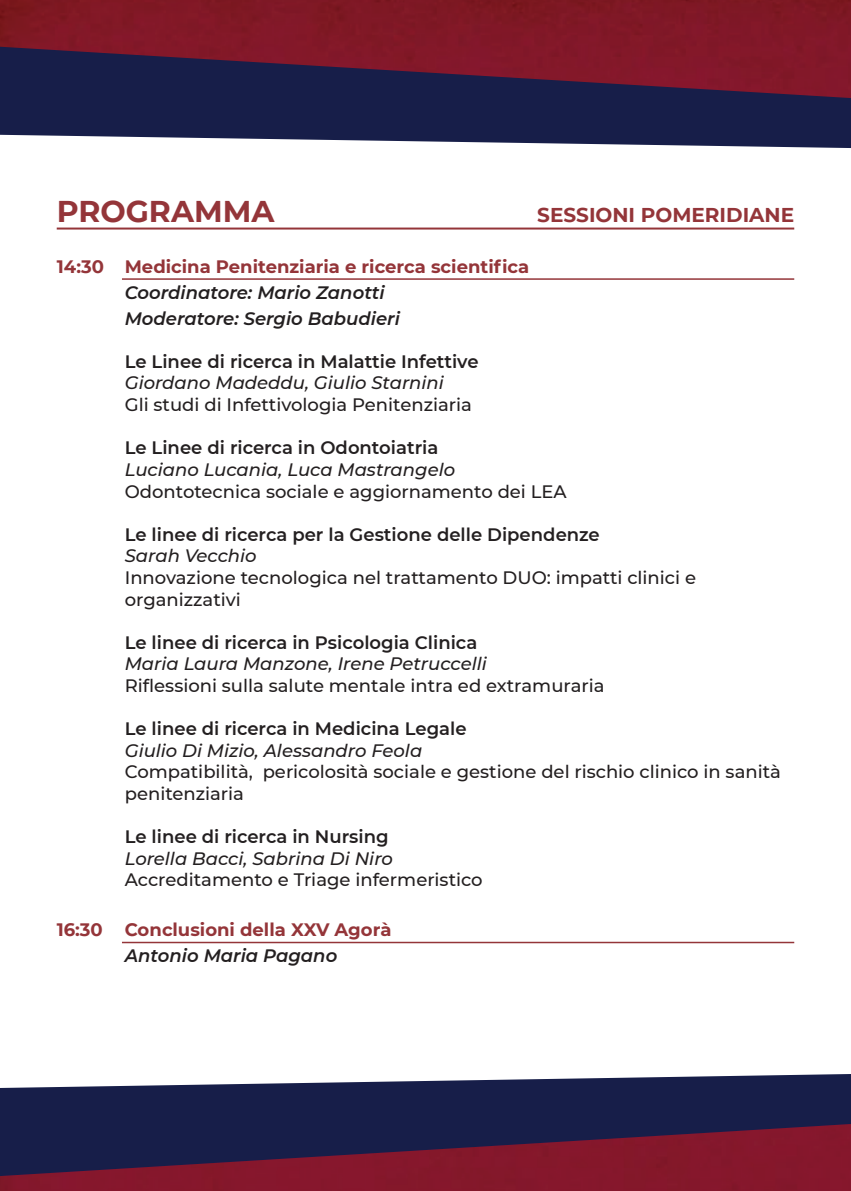
<style>
.page{position:relative;width:851px;height:1191px;background:#fff}
.page>*{position:absolute;margin:0;border:0;box-sizing:border-box;transform-origin:0 0}
.t1{font:700 30px "Montserrat";color:#943539}
.t2{font:700 20px "Montserrat";color:#943539}
.t3{font:500 18px/21.6px "Montserrat";color:#231f20}
.t4{font:600 18px "Montserrat";color:#231f20}
.t5{font:italic 500 18px "Montserrat";color:#231f20}
.t6{font:700 18px "Montserrat";color:#943539}
.t7{font:italic 600 18px/26px "Montserrat";color:#231f20}
</style>
<div class="page">
<div style="left:0;top:1176px;width:850px;height:15px;background:#86172c"></div>
<div style="left:55px;top:0;width:795px;height:47px;background:#801826"></div>
<div style="left:0;top:0;width:55px;height:47px;background:#7d1821"></div>
<svg style="left:0;top:1074px;width:850px;height:102px;background:#432b4e"></svg>
<svg style="left:0;top:47px;width:850px;height:101px;background:#412b4d"></svg>
<hr style="left:57px;top:227px;width:737px;height:2px;background:#943539">
<hr style="left:122px;top:278px;width:672px;height:2px;background:#943539">
<hr style="left:122px;top:941px;width:672px;height:2px;background:#943539">
<h1 class="t1" style="left:57px;top:190px;width:219px">PROGRAMMA</h1>
<p class="t2" style="left:537px;top:200px;width:258px">SESSIONI POMERIDIANE</p>
<p class="t6" style="left:57px;top:253px;width:474px">14:30 Medicina Penitenziaria e ricerca scientifica</p>
<p class="t7" style="left:125px;top:278px;width:276px">Coordinatore: Mario Zanotti<br>Moderatore: Sergio Babudieri</p>
<p class="t4" style="left:125px;top:349px;width:355px">Le Linee di ricerca in Malattie Infettive</p>
<p class="t5" style="left:125px;top:370px;width:320px">Giordano Madeddu, Giulio Starnini</p>
<p class="t3" style="left:125px;top:393px;width:348px">Gli studi di Infettivologia Penitenziaria</p>
<p class="t4" style="left:125px;top:435px;width:315px">Le Linee di ricerca in Odontoiatria</p>
<p class="t5" style="left:125px;top:457px;width:332px">Luciano Lucania, Luca Mastrangelo</p>
<p class="t3" style="left:125px;top:479px;width:443px">Odontotecnica sociale e aggiornamento dei LEA</p>
<p class="t4" style="left:125px;top:521px;width:476px">Le linee di ricerca per la Gestione delle Dipendenze</p>
<p class="t5" style="left:125px;top:543px;width:133px">Sarah Vecchio</p>
<p class="t3" style="left:125px;top:566px;width:572px">Innovazione tecnologica nel trattamento DUO: impatti clinici e organizzativi</p>
<p class="t4" style="left:125px;top:629px;width:354px">Le linee di ricerca in Psicologia Clinica</p>
<p class="t5" style="left:125px;top:651px;width:363px">Maria Laura Manzone, Irene Petruccelli</p>
<p class="t3" style="left:125px;top:674px;width:481px">Riflessioni sulla salute mentale intra ed extramuraria</p>
<p class="t4" style="left:125px;top:716px;width:343px">Le linee di ricerca in Medicina Legale</p>
<p class="t5" style="left:125px;top:738px;width:299px">Giulio Di Mizio, Alessandro Feola</p>
<p class="t3" style="left:125px;top:760px;width:657px">Compatibilità, pericolosità sociale e gestione del rischio clinico in sanità penitenziaria</p>
<p class="t4" style="left:125px;top:824px;width:265px">Le linee di ricerca in Nursing</p>
<p class="t5" style="left:125px;top:846px;width:269px">Lorella Bacci, Sabrina Di Niro</p>
<p class="t3" style="left:125px;top:868px;width:359px">Accreditamento e Triage infermeristico</p>
<p class="t6" style="left:57px;top:916px;width:336px">16:30 Conclusioni della XXV Agorà</p>
<p class="t7" style="left:125px;top:942px;width:214px">Antonio Maria Pagano</p>
</div>
